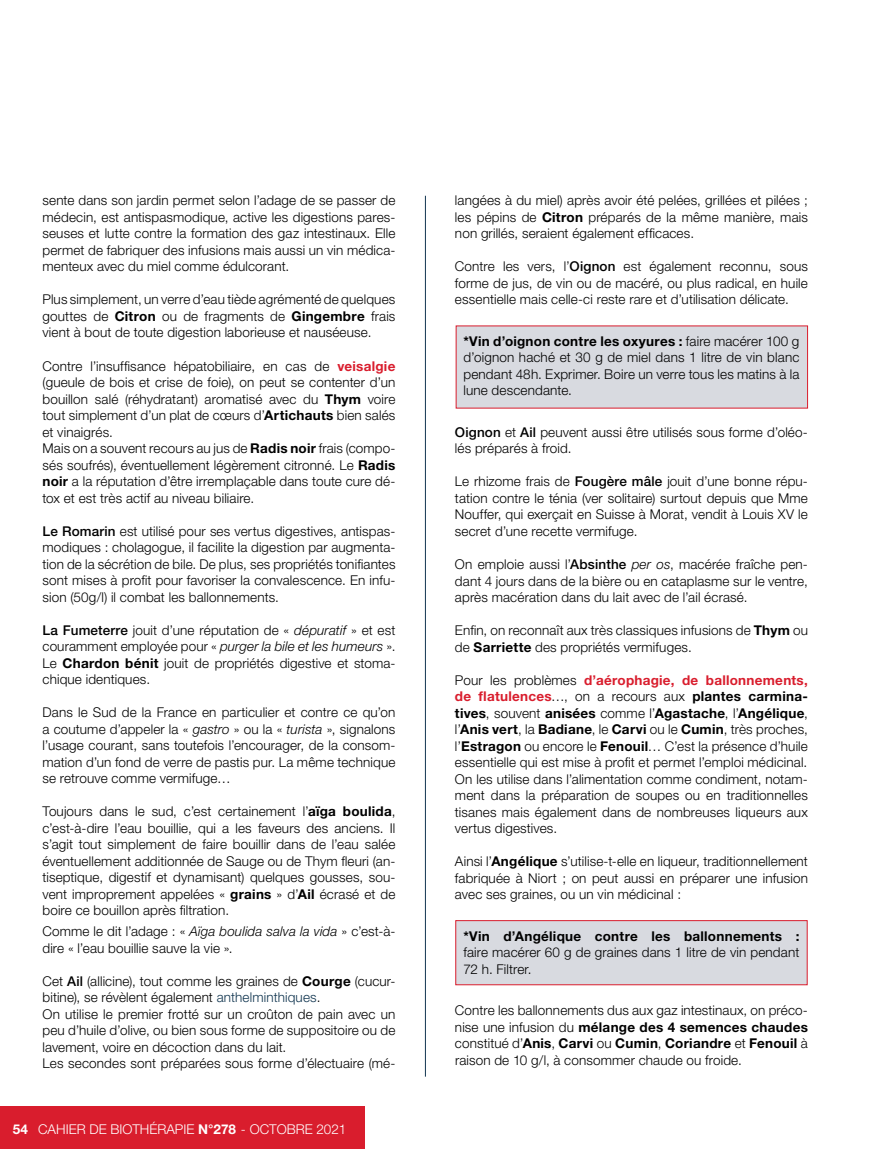
<style>
.page{position:relative;width:893px;height:1149px;background:#fff}
.page>*{position:absolute;margin:0;border:0;box-sizing:border-box;transform-origin:0 0}
.t1{font:300 13.5px/16.5px "Helvetica Neue LT Std";letter-spacing:.01em;color:#000;text-align:justify}
.t2{font:300 13.5px "Helvetica Neue LT Std";color:#fff}
.t3{font:700 13.5px "Helvetica Neue LT Std";letter-spacing:.02em;color:#000}
.s1{font-weight:700}
.s2{font-weight:700;color:#d91d2d}
.s3{font-weight:500}
.s4{font-style:italic}
.s5{color:#123650}
</style>
<div class="page">
<div style="left:0;top:1105px;width:365px;height:43px;background:#d91d2d"></div>
<div style="left:455px;top:919px;width:352px;height:65px;background:#d8dae0;border:1px solid #d91d2d"></div>
<div style="left:456px;top:325px;width:352px;height:83px;background:#d8dae0"></div>
<hr style="left:425px;top:196px;width:1px;height:880px;background:#123650">
<p class="t1" style="left:43px;top:192px;width:354px">sente dans son jardin permet selon l’adage de se passer de médecin, est antispasmodique, active les digestions pares&shy;seuses et lutte contre la formation des gaz intestinaux. Elle permet de fabriquer des infusions mais aussi un vin médica&shy;menteux avec du miel comme édulcorant.</p>
<p class="t1" style="left:43px;top:291px;width:354px">Plus simplement, un verre d’eau tiède agrémenté de quelques gouttes de <span class="s1">Citron</span> ou de fragments de <span class="s1">Gingembre</span> frais vient à bout de toute digestion laborieuse et nauséeuse.</p>
<p class="t1" style="left:43px;top:357px;width:354px;text-align:left">Contre l’insuffisance hépatobiliaire, en cas de <span class="s2">veisalgie </span>(gueule de bois et crise de foie), on peut se contenter d’un bouillon salé (réhydratant) aromatisé avec du <span class="s1">Thym</span> voire tout simplement d’un plat de cœurs d’<span class="s1">Artichauts</span> bien salés et vinaigrés.<br>Mais on a souvent recours au jus de <span class="s1">Radis noir</span> frais (compo&shy;sés soufrés), éventuellement légèrement citronné. Le <span class="s1">Radis noir</span> a la réputation d’être irremplaçable dans toute cure dé&shy;tox et est très actif au niveau biliaire.</p>
<p class="t1" style="left:43px;top:522px;width:354px"><span class="s3">Le Romarin</span> est utilisé pour ses vertus digestives, antispas&shy;modiques : cholagogue, il facilite la digestion par augmenta&shy;tion de la sécrétion de bile. De plus, ses propriétés tonifiantes sont mises à profit pour favoriser la convalescence. En infu&shy;sion (50g/l) il combat les ballonnements.</p>
<p class="t1" style="left:43px;top:621px;width:354px"><span class="s3">La Fumeterre</span> jouit d’une réputation de « <span class="s4">dépuratif</span> » et est couramment employée pour « <span class="s4">purger la bile et les humeurs</span> ».<br>Le <span class="s1">Chardon bénit</span> jouit de propriétés digestive et stoma&shy;chique identiques.</p>
<p class="t1" style="left:43px;top:703px;width:354px">Dans le Sud de la France en particulier et contre ce qu’on a coutume d’appeler la « <span class="s4">gastro</span> » ou la « <span class="s4">turista</span> », signalons l’usage courant, sans toutefois l’encourager, de la consom&shy;mation d’un fond de verre de pastis pur. La même technique se retrouve comme vermifuge…</p>
<p class="t1" style="left:43px;top:802px;width:354px">Toujours dans le sud, c’est certainement l’<span class="s1">aïga boulida</span>, c’est-à-dire l’eau bouillie, qui a les faveurs des anciens. Il s’agit tout simplement de faire bouillir dans de l’eau salée éventuellement additionnée de Sauge ou de Thym fleuri (an&shy;tiseptique, digestif et dynamisant) quelques gousses, sou&shy;vent improprement appelées « <span class="s1">grains</span> » d’<span class="s1">Ail</span> écrasé et de boire ce bouillon après filtration.</p>
<p class="t1" style="left:43px;top:922px;width:354px">Comme le dit l’adage : « <span class="s4">Aïga boulida salva la vida</span> » c’est-à&shy;dire « l’eau bouillie sauve la vie ».</p>
<p class="t1" style="left:42px;top:972px;width:354px;text-align:left">Cet <span class="s3">Ail</span> (allicine), tout comme les graines de <span class="s1">Courge</span> (cucur&shy;bitine), se révèlent également <span class="s5">anthelminthiques</span>.<br>On utilise le premier frotté sur un croûton de pain avec un peu d’huile d’olive, ou bien sous forme de suppositoire ou de lavement, voire en décoction dans du lait.<br>Les secondes sont préparées sous forme d’électuaire (mé-</p>
<p class="t2" style="left:13px;top:1120px;width:266px"><span class="s1">54</span> CAHIER de biothérapie <span class="s1">N°278</span> - OCTOB</p>
<p class="t2" style="left:296px;top:1120px;width:52px">RE 2021</p>
<p class="t1" style="left:455px;top:192px;width:354px">langées à du miel) après avoir été pelées, grillées et pilées ; les pépins de <span class="s1">Citron</span> préparés de la même manière, mais non grillés, seraient également efficaces.</p>
<p class="t1" style="left:455px;top:258px;width:354px">Contre les vers, l’<span class="s3">Oignon</span> est également reconnu, sous forme de jus, de vin ou de macéré, ou plus radical, en huile essentielle mais celle-ci reste rare et d’utilisation délicate.</p>
<p class="t1" style="left:463px;top:332px;width:337px"><span class="s1">*Vin d’oignon contre les oxyures :</span> faire macérer 100 g d’oignon haché et 30 g de miel dans 1 litre de vin blanc pendant 48h. Exprimer. Boire un verre tous les matins à la lune descendante.</p>
<p class="t1" style="left:455px;top:423px;width:354px"><span class="s3">Oignon</span> et <span class="s3">Ail</span> peuvent aussi être utilisés sous forme d’oléo&shy;lés préparés à froid.</p>
<p class="t1" style="left:455px;top:473px;width:354px">Le rhizome frais de <span class="s3">Fougère mâle</span> jouit d’une bonne répu&shy;tation contre le ténia (ver solitaire) surtout depuis que Mme Nouffer, qui exerçait en Suisse à Morat, vendit à Louis XV le secret d’une recette vermifuge.</p>
<p class="t1" style="left:455px;top:555px;width:354px">On emploie aussi l’<span class="s3">Absinthe</span> <span class="s4">per os</span>, macérée fraîche pen&shy;dant 4 jours dans de la bière ou en cataplasme sur le ventre, après macération dans du lait avec de l’ail écrasé.</p>
<p class="t1" style="left:455px;top:621px;width:354px">Enfin, on reconnaît aux très classiques infusions de <span class="s1">Thym</span> ou de <span class="s1">Sarriette</span> des propriétés vermifuges.</p>
<p class="t1" style="left:455px;top:671px;width:354px">Pour les problèmes <span class="s2">d’aérophagie, de ballonnements, de flatulences</span>…, on a recours aux <span class="s1">plantes carmina&shy;tives</span>, souvent <span class="s1">anisées</span> comme l’<span class="s1">Agastache</span>, l’<span class="s1">Angélique</span>, l’<span class="s1">Anis vert</span>, la <span class="s1">Badiane</span>, le <span class="s1">Carvi</span> ou le <span class="s1">Cumin</span>, très proches, l’<span class="s1">Estragon</span> ou encore le <span class="s1">Fenouil</span>… C’est la présence d’huile essentielle qui est mise à profit et permet l’emploi médicinal.<br>On les utilise dans l’alimentation comme condiment, notam&shy;ment dans la préparation de soupes ou en traditionnelles tisanes mais également dans de nombreuses liqueurs aux vertus digestives.</p>
<p class="t1" style="left:455px;top:852px;width:354px">Ainsi l’<span class="s1">Angélique</span> s’utilise-t-elle en liqueur, traditionnellement fabriquée à Niort ; on peut aussi en préparer une infusion avec ses graines, ou un vin médicinal :</p>
<p class="t3" style="left:463px;top:927px;width:337px">*Vin d’Angélique contre les ballonnements :</p>
<p class="t1" style="left:463px;top:943px;width:337px">faire macérer 60 g de graines dans 1 litre de vin pendant<br>72 h. Filtrer.</p>
<p class="t1" style="left:455px;top:1001px;width:354px">Contre les ballonnements dus aux gaz intestinaux, on préco&shy;nise une infusion du <span class="s1">mélange des 4 semences chaudes </span>constitué d’<span class="s1">Anis</span>, <span class="s1">Carvi</span> ou <span class="s1">Cumin</span>, <span class="s1">Coriandre</span> et <span class="s1">Fenouil</span> à raison de 10 g/l, à consommer chaude ou froide.</p>
</div>
